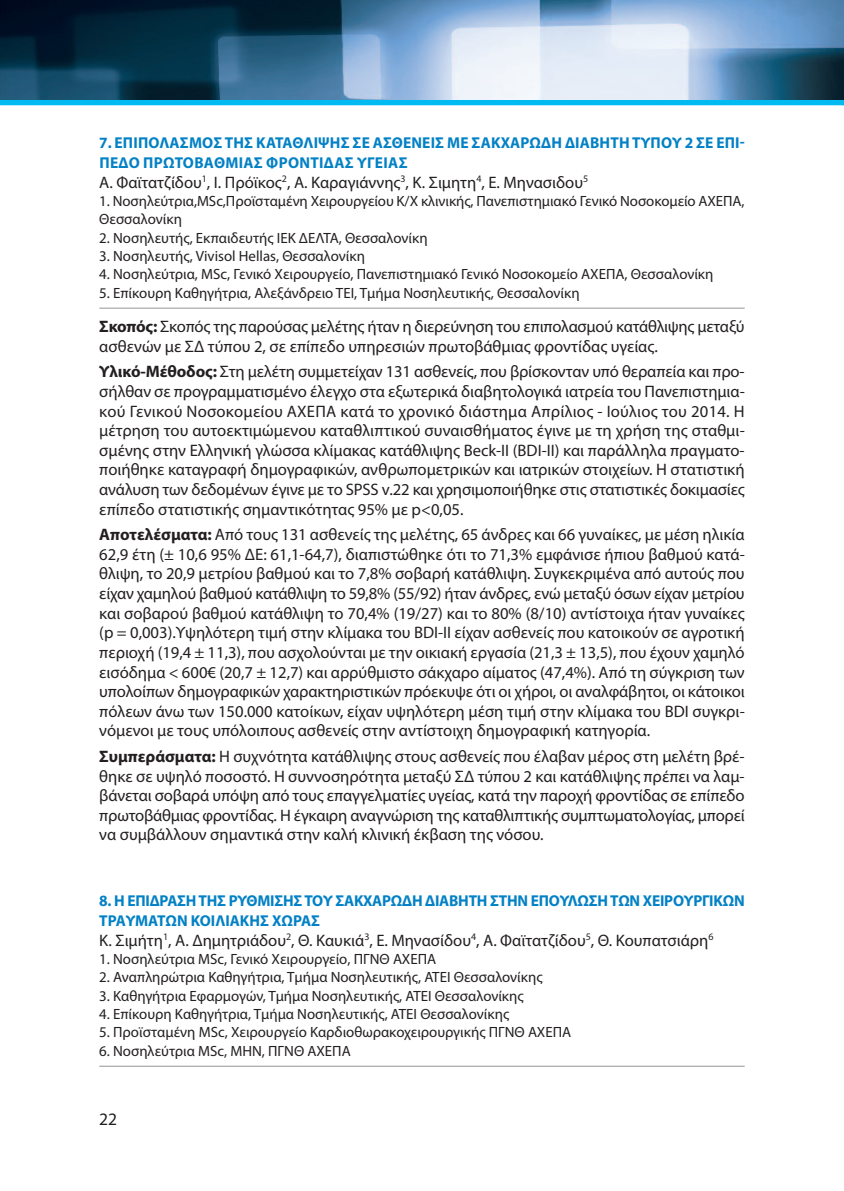
<style>
.page{position:relative;width:844px;height:1191px;background:#fff}
.page>*{position:absolute;margin:0;border:0;box-sizing:border-box;transform-origin:0 0}
.t1{font:17.5px "Myriad Pro";color:#231f20}
.t2{font:16.62px/19.6px "Myriad Pro";color:#231f20;text-align:justify}
.t3{font:700 15.75px/19.6px "Myriad Pro";color:#0381c5}
.t4{font:14.88px/18.4px "Myriad Pro";color:#231f20}
.s1{font-weight:700}
</style>
<div class="page">
<svg style="left:0;top:99px;width:842px;height:6px;background:#12b3e5"></svg>
<hr style="left:99px;top:308px;width:645px;height:1px;background:#939598">
<hr style="left:99px;top:1065px;width:645px;height:1px;background:#939598">
<img style="left:0;top:0;width:843px;height:99px">
<p class="t3" style="left:99px;top:134px;width:647px">7. ΕΠΙΠΟΛΑΣΜΟΣ ΤΗΣ ΚΑΤΑΘΛΙΨΗΣ ΣΕ ΑΣΘΕΝΕΙΣ ΜΕ ΣΑΚΧΑΡΩΔΗ ΔΙΑΒΗΤΗΤΥΠΟΥ 2 ΣΕ ΕΠΙ-<br>ΠΕΔΟ ΠΡΩΤΟΒΑΘΜΙΑΣ ΦΡΟΝΤΙΔΑΣ ΥΓΕΙΑΣ</p>
<p class="t2" style="left:99px;top:173px;width:490px">Α. Φαϊτατζίδου<sup>1</sup>, Ι. Πρόϊκος<sup>2</sup>, Α. Καραγιάννης<sup>3</sup>, Κ. Σιμητη<sup>4</sup>, Ε. Μηνασιδου<sup>5</sup></p>
<p class="t4" style="left:99px;top:193px;width:646px">1. Νοσηλεύτρια,MSc,Προϊσταμένη Χειρουργείου Κ/Χ κλινικής, Πανεπιστημιακό Γενικό Νοσοκομείο ΑΧΕΠΑ,<br>Θεσσαλονίκη</p>
<p class="t4" style="left:99px;top:230px;width:330px">2. Νοσηλευτής, Εκπαιδευτής ΙΕΚ ΔΕΛΤΑ, Θεσσαλονίκη</p>
<p class="t4" style="left:99px;top:248px;width:267px">3. Νοσηλευτής, Vivisol Hellas, Θεσσαλονίκη</p>
<p class="t4" style="left:99px;top:266px;width:615px">4. Νοσηλεύτρια, MSc, Γενικό Χειρουργείο, Πανεπιστημιακό Γενικό Νοσοκομείο ΑΧΕΠΑ, Θεσσαλονίκη</p>
<p class="t4" style="left:99px;top:285px;width:481px">5. Επίκουρη Καθηγήτρια, Αλεξάνδρειο ΤΕΙ, Τμήμα Νοσηλευτικής, Θεσσαλονίκη</p>
<p class="t2" style="left:99px;top:318px;width:646px"><span class="s1">Σκοπός:</span> Σκοπός της παρούσας μελέτης ήταν η διερεύνηση του επιπολασμού κατάθλιψης μεταξύ ασθενών με ΣΔ τύπου 2, σε επίπεδο υπηρεσιών πρωτοβάθμιας φροντίδας υγείας.</p>
<p class="t2" style="left:99px;top:363px;width:646px"><span class="s1">Υλικό-Μέθοδος:</span> Στη μελέτη συμμετείχαν 131 ασθενείς, που βρίσκονταν υπό θεραπεία και προ&shy;σήλθαν σε προγραμματισμένο έλεγχο στα εξωτερικά διαβητολογικά ιατρεία του Πανεπιστημια&shy;κού Γενικού Νοσοκομείου ΑΧΕΠΑ κατά το χρονικό διάστημα Απρίλιος - Ιούλιος του 2014. Η μέτρηση του αυτοεκτιμώμενου καταθλιπτικού συναισθήματος έγινε με τη χρήση της σταθμι&shy;σμένης στην Ελληνική γλώσσα κλίμακας κατάθλιψης Beck-II (ΒDI-II) και παράλληλα πραγματο&shy;ποιήθηκε καταγραφή δημογραφικών, ανθρωπομετρικών και ιατρικών στοιχείων. Η στατιστική ανάλυση των δεδομένων έγινε με το SPSS v.22 και χρησιμοποιήθηκε στις στατιστικές δοκιμασίες επίπεδο στατιστικής σημαντικότητας 95% με p&lt;0,05.</p>
<p class="t2" style="left:99px;top:526px;width:646px"><span class="s1">Αποτελέσματα:</span> Από τους 131 ασθενείς της μελέτης, 65 άνδρες και 66 γυναίκες, με μέση ηλικία 62,9 έτη (± 10,6 95% ΔΕ: 61,1-64,7), διαπιστώθηκε ότι το 71,3% εμφάνισε ήπιου βαθμού κατά&shy;θλιψη, το 20,9 μετρίου βαθμού και το 7,8% σοβαρή κατάθλιψη. Συγκεκριμένα από αυτούς που είχαν χαμηλού βαθμού κατάθλιψη το 59,8% (55/92) ήταν άνδρες, ενώ μεταξύ όσων είχαν μετρίου και σοβαρού βαθμού κατάθλιψη το 70,4% (19/27) και το 80% (8/10) αντίστοιχα ήταν γυναίκες (p = 0,003).Υψηλότερη τιμή στην κλίμακα του ΒDI-II είχαν ασθενείς που κατοικούν σε αγροτική περιοχή (19,4 ± 11,3), που ασχολούνται με την οικιακή εργασία (21,3 ± 13,5), που έχουν χαμηλό εισόδημα &lt; 600€ (20,7 ± 12,7) και αρρύθμιστο σάκχαρο αίματος (47,4%). Από τη σύγκριση των υπολοίπων δημογραφικών χαρακτηριστικών πρόεκυψε ότι οι χήροι, οι αναλφάβητοι, οι κάτοικοι πόλεων άνω των 150.000 κατοίκων, είχαν υψηλότερη μέση τιμή στην κλίμακα του BDI συγκρι&shy;νόμενοι με τους υπόλοιπους ασθενείς στην αντίστοιχη δημογραφική κατηγορία.</p>
<p class="t2" style="left:99px;top:748px;width:646px"><span class="s1">Συμπεράσματα:</span> Η συχνότητα κατάθλιψης στους ασθενείς που έλαβαν μέρος στη μελέτη βρέ&shy;θηκε σε υψηλό ποσοστό. Η συννοσηρότητα μεταξύ ΣΔ τύπου 2 και κατάθλιψης πρέπει να λαμ&shy;βάνεται σοβαρά υπόψη από τους επαγγελματίες υγείας, κατά την παροχή φροντίδας σε επίπεδο πρωτοβάθμιας φροντίδας. Η έγκαιρη αναγνώριση της καταθλιπτικής συμπτωματολογίας, μπορεί να συμβάλλουν σημαντικά στην καλή κλινική έκβαση της νόσου.</p>
<p class="t3" style="left:99px;top:892px;width:646px">8. Η ΕΠΙΔΡΑΣΗΤΗΣ ΡΥΘΜΙΣΗΣΤΟΥ ΣΑΚΧΑΡΩΔΗ ΔΙΑΒΗΤΗ ΣΤΗΝ ΕΠΟΥΛΩΣΗΤΩΝ ΧΕΙΡΟΥΡΓΙΚΩΝ<br>ΤΡΑΥΜΑΤΩΝ ΚΟΙΛΙΑΚΗΣ ΧΩΡΑΣ</p>
<p class="t2" style="left:99px;top:931px;width:615px">Κ. Σιμήτη<sup>1</sup>, Α. Δημητριάδου<sup>2</sup>, Θ. Καυκιά<sup>3</sup>, Ε. Μηνασίδου<sup>4</sup>, Α. Φαϊτατζίδου<sup>5</sup>, Θ. Κουπατσιάρη<sup>6</sup></p>
<p class="t4" style="left:99px;top:951px;width:338px">1. Νοσηλεύτρια MSc, Γενικό Χειρουργείο, ΠΓΝΘ ΑΧΕΠΑ</p>
<p class="t4" style="left:99px;top:969px;width:444px">2. Αναπληρώτρια Καθηγήτρια, Τμήμα Νοσηλευτικής, ΑΤΕΙ Θεσσαλονίκης</p>
<p class="t4" style="left:99px;top:987px;width:426px">3. Καθηγήτρια Εφαρμογών, Τμήμα Νοσηλευτικής, ΑΤΕΙ Θεσσαλονίκης</p>
<p class="t4" style="left:99px;top:1006px;width:411px">4. Επίκουρη Καθηγήτρια, Τμήμα Νοσηλευτικής, ΑΤΕΙ Θεσσαλονίκης</p>
<p class="t4" style="left:99px;top:1024px;width:473px">5. Προϊσταμένη ΜSc, Χειρουργείο Καρδιοθωρακοχειρουργικής ΠΓΝΘ ΑΧΕΠΑ</p>
<p class="t4" style="left:99px;top:1042px;width:253px">6. Νοσηλεύτρια ΜSc, ΜΗΝ, ΠΓΝΘ ΑΧΕΠΑ</p>
<p class="t1" style="left:99px;top:1112px;width:19px">22</p>
</div>
